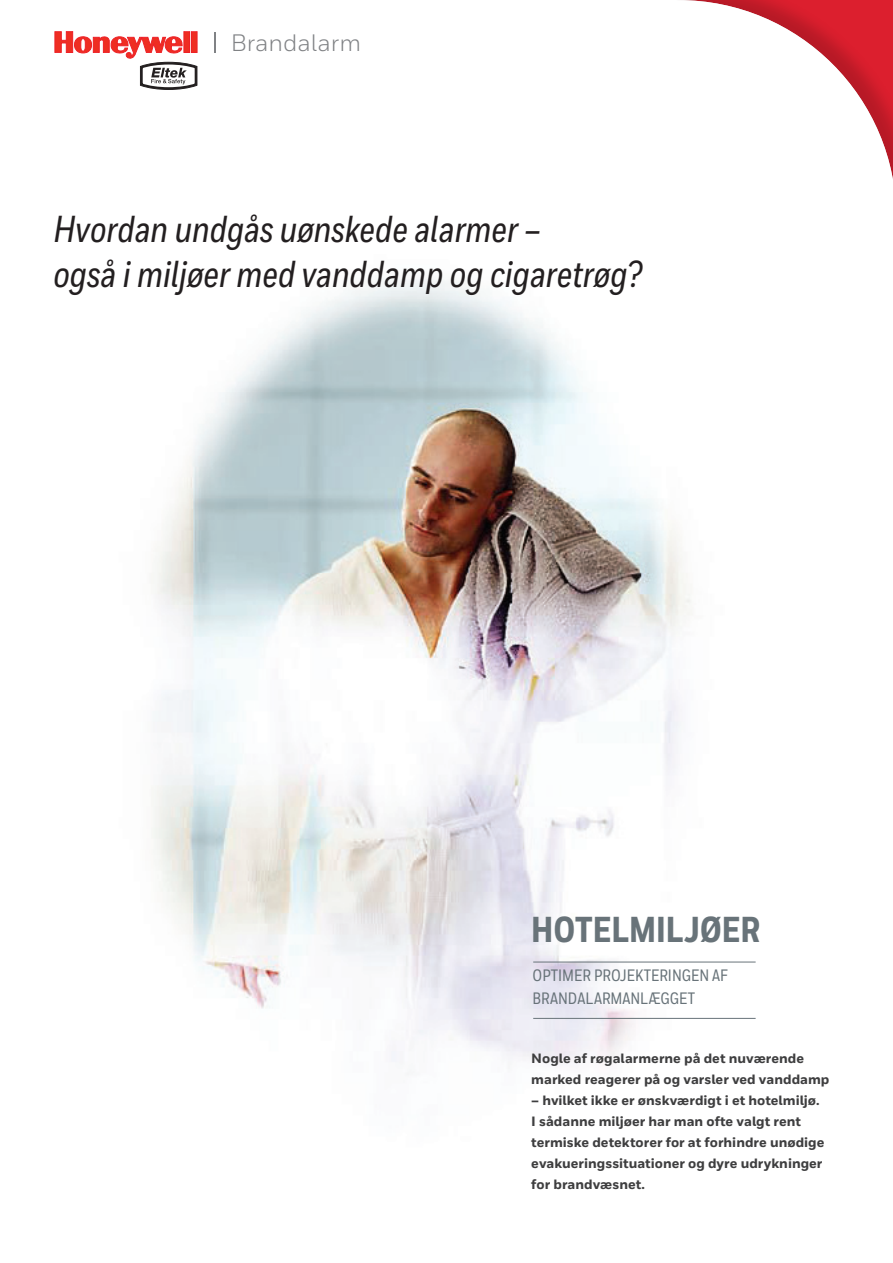
<style>
.page{position:relative;width:893px;height:1263px;background:#fff}
.page>*{position:absolute;margin:0;border:0;box-sizing:border-box;transform-origin:0 0}
.Heading_1{font:italic 500 37.5px/45px "Honeywell Cond";color:#231f20}
.Body__9_14_pt{font:800 36px "Honeywell Cond";color:#687379}
.t1{font:23.7px "Honeywell Sans";color:#808285}
.Heading_2__11_15{font:500 16.5px/22.5px "Honeywell Cond";color:#687379}
.Body__9_14_pt-2{font:800 13.5px/21px "Honeywell Sans";color:#3e3e3f}
</style>
<div class="page">
<hr style="left:214px;top:32px;width:2px;height:21px;background:#808285">
<svg style="left:55px;top:32px;width:142px;height:58px"></svg>
<img style="left:151px;top:279px;width:605px;height:785px">
<hr style="left:533px;top:962px;width:223px;height:1px;background:#687379">
<hr style="left:533px;top:1018px;width:223px;height:1px;background:#687379">
<h3 class="t1" style="left:231px;top:29px;width:132px">Brandalarm</h3>
<p class="Heading_1" style="left:53px;top:207px;width:590px">Hvordan undgås uønskede alarmer –<br>også i miljøer med vanddamp og cigaretrøg?</p>
<p class="Body__9_14_pt" style="left:531px;top:907px;width:231px">HOTELMILJØER</p>
<p class="Heading_2__11_15" style="left:533px;top:965px;width:197px">OPTIMER PROJEKTERINGEN AF<br>BRANDALARMANLÆGGET</p>
<p class="Body__9_14_pt-2" style="left:531px;top:1048px;width:300px">Nogle af røgalarmerne på det nuværende marked reagerer på og varsler ved vanddamp</p>
<p class="Body__9_14_pt-2" style="left:531px;top:1090px;width:295px">– hvilket ikke er ønskværdigt i et hotelmiljø.<br>I sådanne miljøer har man ofte valgt rent termiske detektorer for at forhindre unødige evakueringssituationer og dyre udrykninger for brandvæsnet.</p>
</div>
